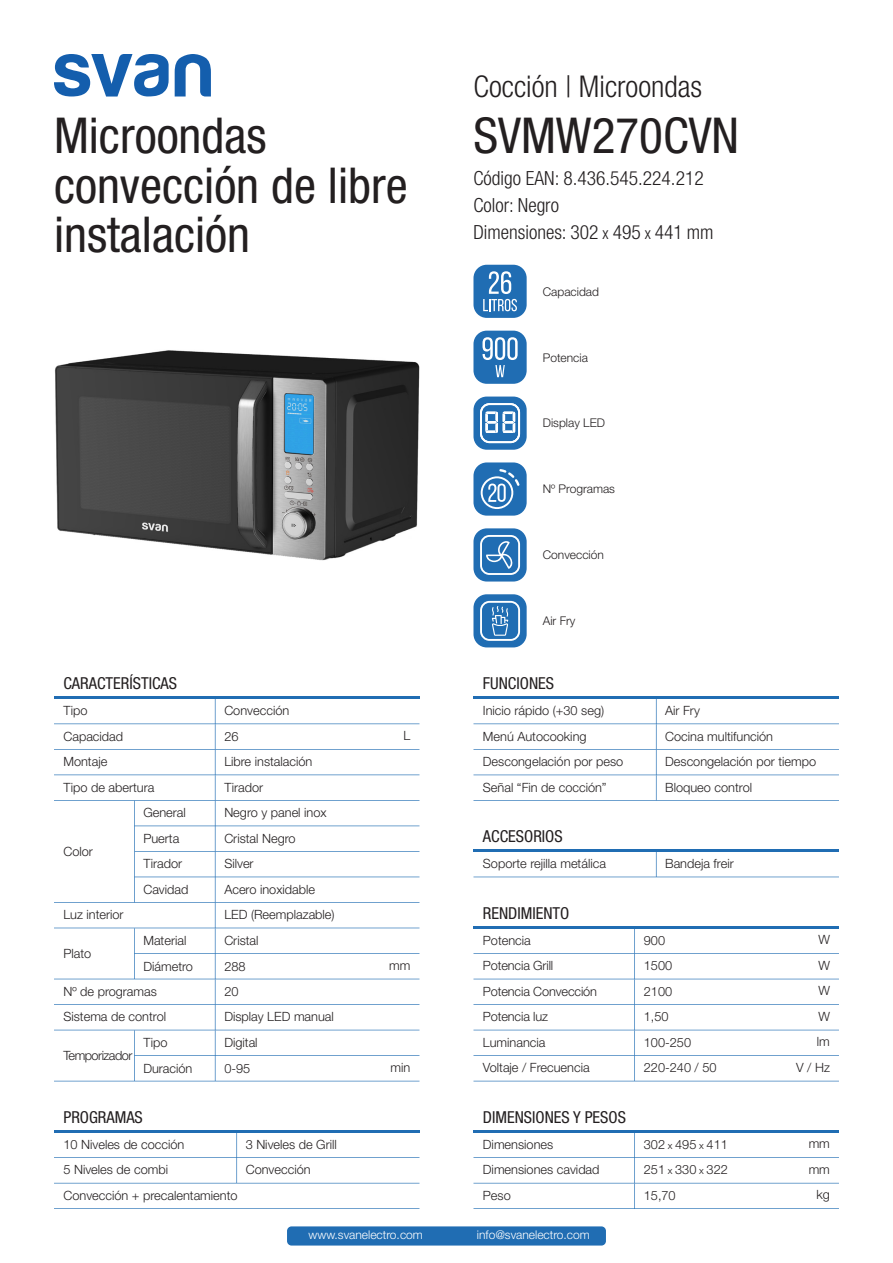
<style>
.page{position:relative;width:893px;height:1263px;background:#fff}
.page>*{position:absolute;margin:0;border:0;box-sizing:border-box;transform-origin:0 0}
.FAMILIA_Y_REF{font:condensed 49.5px "Helvetica Neue LT Std";color:#231f20}
.SUB_TITULO{font:300 condensed 30px "Helvetica Neue LT Std";color:#231f20}
.TEXTO{font:300 condensed 19.5px "Helvetica Neue LT Std";color:#231f20}
.TITULO_TABLA{font:condensed 16.5px "Helvetica Neue LT Std";color:#231f20}
.TEXTO_TABLA{font:300 12.75px "Helvetica Neue LT Std";color:#231f20}
.UNIDADES_TABLA{font:300 12.75px "Helvetica Neue LT Std";color:#231f20}
.TEXTO_TABLA-2{font:300 12.75px "Helvetica Neue LT Std";letter-spacing:-.04em;color:#231f20}
.INFO_ICONOS{font:300 12px "Helvetica Neue LT Std";color:#231f20}
.t1{font:300 12px "Helvetica Neue LT Std";color:#fff}
.s1{font-size:16.5px}
.s2{font-size:9.75px}
</style>
<div class="page">
<div style="left:287px;top:1226px;width:319px;height:19px;background:#206db3;border-radius:5px"></div>
<div style="left:473px;top:265px;width:54px;height:53px;background:#206db3;border-radius:13px"></div>
<div style="left:473px;top:528px;width:54px;height:53px;background:#206db3;border-radius:13px"></div>
<div style="left:473px;top:594px;width:54px;height:53px;background:#206db3;border-radius:13px"></div>
<div style="left:473px;top:462px;width:54px;height:54px;background:#206db3;border-radius:13px"></div>
<div style="left:473px;top:397px;width:54px;height:53px;background:#206db3;border-radius:13px"></div>
<div style="left:473px;top:331px;width:54px;height:53px;background:#206db3;border-radius:13px"></div>
<svg style="left:54px;top:54px;width:115px;height:43px"></svg>
<svg style="left:175px;top:54px;width:36px;height:42px"></svg>
<img style="left:55px;top:350px;width:364px;height:211px">
<hr style="left:54px;top:696px;width:365px;height:3px;background:#206db3">
<hr style="left:54px;top:1130px;width:365px;height:2px;background:#206db3">
<hr style="left:473px;top:696px;width:366px;height:3px;background:#206db3">
<hr style="left:473px;top:850px;width:366px;height:2px;background:#206db3">
<svg style="left:473px;top:699px;width:366px;height:102px"></svg>
<svg style="left:473px;top:852px;width:366px;height:25px"></svg>
<svg style="left:473px;top:1132px;width:366px;height:77px"></svg>
<svg style="left:54px;top:699px;width:365px;height:382px"></svg>
<hr style="left:473px;top:926px;width:366px;height:2px;background:#206db3">
<svg style="left:473px;top:928px;width:366px;height:153px"></svg>
<hr style="left:473px;top:1130px;width:366px;height:2px;background:#206db3">
<svg style="left:54px;top:1132px;width:365px;height:51px"></svg>
<svg style="left:54px;top:1208px;width:365px;height:1px"></svg>
<svg style="left:480px;top:403px;width:40px;height:40px"></svg>
<svg style="left:482px;top:337px;width:36px;height:40px"></svg>
<svg style="left:480px;top:535px;width:40px;height:40px"></svg>
<svg style="left:481px;top:469px;width:39px;height:40px"></svg>
<svg style="left:483px;top:271px;width:34px;height:40px"></svg>
<svg style="left:480px;top:601px;width:40px;height:40px"></svg>
<p class="FAMILIA_Y_REF" style="left:54px;top:107px;width:214px">Microondas</p>
<p class="FAMILIA_Y_REF" style="left:54px;top:156px;width:355px">convección de libre</p>
<p class="FAMILIA_Y_REF" style="left:54px;top:206px;width:198px">instalación</p>
<p class="TITULO_TABLA" style="left:63px;top:674px;width:115px">CARACTERÍSTICAS</p>
<p class="TEXTO_TABLA" style="left:63px;top:703px;width:26px">Tipo</p>
<p class="TEXTO_TABLA" style="left:224px;top:703px;width:66px">Convección</p>
<p class="TEXTO_TABLA" style="left:63px;top:754px;width:45px">Montaje</p>
<p class="TEXTO_TABLA" style="left:224px;top:754px;width:90px">Libre instalación</p>
<p class="TEXTO_TABLA" style="left:63px;top:779px;width:93px">Tipo de abertura</p>
<p class="TEXTO_TABLA" style="left:224px;top:779px;width:40px">Tirador</p>
<p class="TEXTO_TABLA" style="left:63px;top:728px;width:61px">Capacidad</p>
<p class="TEXTO_TABLA" style="left:224px;top:728px;width:16px">26</p>
<p class="UNIDADES_TABLA" style="left:404px;top:728px;width:8px">L</p>
<p class="TEXTO_TABLA" style="left:63px;top:843px;width:31px">Color</p>
<p class="TEXTO_TABLA" style="left:143px;top:805px;width:44px">General</p>
<p class="TEXTO_TABLA" style="left:143px;top:830px;width:37px">Puerta</p>
<p class="TEXTO_TABLA" style="left:143px;top:856px;width:40px">Tirador</p>
<p class="TEXTO_TABLA" style="left:143px;top:881px;width:47px">Cavidad</p>
<p class="TEXTO_TABLA" style="left:224px;top:805px;width:104px">Negro y panel inox</p>
<p class="TEXTO_TABLA" style="left:224px;top:830px;width:73px">Cristal Negro</p>
<p class="TEXTO_TABLA" style="left:224px;top:856px;width:31px">Silver</p>
<p class="TEXTO_TABLA" style="left:224px;top:881px;width:92px">Acero inoxidable</p>
<p class="TEXTO_TABLA" style="left:63px;top:907px;width:62px">Luz interior</p>
<p class="TEXTO_TABLA" style="left:224px;top:907px;width:112px">LED (Reemplazable)</p>
<p class="TEXTO_TABLA" style="left:63px;top:945px;width:29px">Plato</p>
<p class="TEXTO_TABLA" style="left:143px;top:933px;width:44px">Material</p>
<p class="TEXTO_TABLA" style="left:143px;top:958px;width:51px">Diámetro</p>
<p class="TEXTO_TABLA" style="left:224px;top:933px;width:36px">Cristal</p>
<p class="TEXTO_TABLA" style="left:224px;top:958px;width:23px">288</p>
<p class="UNIDADES_TABLA" style="left:389px;top:957px;width:23px">mm</p>
<p class="TEXTO_TABLA" style="left:63px;top:983px;width:95px">Nº de programas</p>
<p class="TEXTO_TABLA" style="left:224px;top:983px;width:16px">20</p>
<p class="TEXTO_TABLA" style="left:63px;top:1009px;width:104px">Sistema de control</p>
<p class="TEXTO_TABLA" style="left:224px;top:1009px;width:111px">Display LED manual</p>
<p class="TEXTO_TABLA-2" style="left:63px;top:1047px;width:71px">Temporizador</p>
<p class="TEXTO_TABLA" style="left:143px;top:1035px;width:26px">Tipo</p>
<p class="TEXTO_TABLA" style="left:143px;top:1060px;width:51px">Duración</p>
<p class="TITULO_TABLA" style="left:63px;top:1107px;width:81px">PROGRAMAS</p>
<p class="TEXTO_TABLA" style="left:224px;top:1035px;width:35px">Digital</p>
<p class="TEXTO_TABLA" style="left:224px;top:1060px;width:27px">0-95</p>
<p class="UNIDADES_TABLA" style="left:391px;top:1059px;width:21px">min</p>
<p class="TEXTO_TABLA" style="left:63px;top:1136px;width:122px">10 Niveles de cocción</p>
<p class="TEXTO_TABLA" style="left:246px;top:1136px;width:93px">3 Niveles de Grill</p>
<p class="TEXTO_TABLA" style="left:63px;top:1162px;width:106px">5 Niveles de combi</p>
<p class="TEXTO_TABLA" style="left:246px;top:1162px;width:66px">Convección</p>
<p class="TEXTO_TABLA" style="left:63px;top:1187px;width:176px">Convección + precalentamiento</p>
<p class="SUB_TITULO" style="left:473px;top:69px;width:230px">Cocción | Microondas</p>
<p class="FAMILIA_Y_REF" style="left:473px;top:107px;width:267px">SVMW270CVN</p>
<p class="TEXTO" style="left:473px;top:167px;width:232px">Código EAN: 8.436.545.224.212</p>
<p class="TEXTO" style="left:473px;top:194px;width:87px">Color: Negro</p>
<p class="TEXTO" style="left:473px;top:221px;width:242px">Dimensiones: 302 <span class="s1">x</span> 495 <span class="s1">x</span> 441 mm</p>
<p class="INFO_ICONOS" style="left:543px;top:284px;width:58px">Capacidad</p>
<p class="INFO_ICONOS" style="left:543px;top:350px;width:47px">Potencia</p>
<p class="INFO_ICONOS" style="left:543px;top:416px;width:64px">Display LED</p>
<p class="INFO_ICONOS" style="left:543px;top:482px;width:74px">Nº Programas</p>
<p class="INFO_ICONOS" style="left:543px;top:548px;width:63px">Convección</p>
<p class="INFO_ICONOS" style="left:543px;top:613px;width:34px">Air Fry</p>
<p class="TITULO_TABLA" style="left:483px;top:674px;width:73px">FUNCIONES</p>
<p class="TEXTO_TABLA" style="left:483px;top:703px;width:123px">Inicio rápido (+30 seg)</p>
<p class="TEXTO_TABLA" style="left:665px;top:703px;width:36px">Air Fry</p>
<p class="TEXTO_TABLA" style="left:483px;top:728px;width:105px">Menú Autocooking</p>
<p class="TEXTO_TABLA" style="left:665px;top:728px;width:109px">Cocina multifunción</p>
<p class="TEXTO_TABLA" style="left:483px;top:754px;width:142px">Descongelación por peso</p>
<p class="TEXTO_TABLA" style="left:665px;top:754px;width:152px">Descongelación por tiempo</p>
<p class="TEXTO_TABLA" style="left:483px;top:779px;width:125px">Señal “Fin de cocción”</p>
<p class="TEXTO_TABLA" style="left:665px;top:779px;width:88px">Bloqueo control</p>
<p class="TITULO_TABLA" style="left:483px;top:827px;width:81px">ACCESORIOS</p>
<p class="TEXTO_TABLA" style="left:483px;top:856px;width:125px">Soporte rejilla metálica</p>
<p class="TEXTO_TABLA" style="left:665px;top:856px;width:70px">Bandeja freir</p>
<p class="TITULO_TABLA" style="left:483px;top:903px;width:88px">RENDIMIENTO</p>
<p class="TEXTO_TABLA" style="left:483px;top:932px;width:49px">Potencia</p>
<p class="TEXTO_TABLA" style="left:644px;top:932px;width:23px">900</p>
<p class="UNIDADES_TABLA" style="left:818px;top:932px;width:13px">W</p>
<p class="TEXTO_TABLA" style="left:483px;top:958px;width:72px">Potencia Grill</p>
<p class="TEXTO_TABLA" style="left:644px;top:958px;width:30px">1500</p>
<p class="UNIDADES_TABLA" style="left:818px;top:957px;width:13px">W</p>
<p class="TEXTO_TABLA" style="left:483px;top:983px;width:116px">Potencia Convección</p>
<p class="TEXTO_TABLA" style="left:644px;top:983px;width:30px">2100</p>
<p class="UNIDADES_TABLA" style="left:818px;top:983px;width:13px">W</p>
<p class="TEXTO_TABLA" style="left:483px;top:1009px;width:67px">Potencia luz</p>
<p class="TEXTO_TABLA" style="left:644px;top:1009px;width:26px">1,50</p>
<p class="UNIDADES_TABLA" style="left:818px;top:1008px;width:13px">W</p>
<p class="TEXTO_TABLA" style="left:483px;top:1034px;width:64px">Luminancia</p>
<p class="TEXTO_TABLA" style="left:644px;top:1034px;width:49px">100-250</p>
<p class="UNIDADES_TABLA" style="left:817px;top:1034px;width:14px">lm</p>
<p class="TEXTO_TABLA" style="left:483px;top:1060px;width:108px">Voltaje / Frecuencia</p>
<p class="TEXTO_TABLA" style="left:644px;top:1060px;width:74px">220-240 / 50</p>
<p class="UNIDADES_TABLA" style="left:796px;top:1059px;width:35px">V / Hz</p>
<p class="TITULO_TABLA" style="left:483px;top:1107px;width:145px">DIMENSIONES Y PESOS</p>
<p class="TEXTO_TABLA" style="left:483px;top:1137px;width:72px">Dimensiones</p>
<p class="TEXTO_TABLA" style="left:644px;top:1137px;width:86px">302 <span class="s2">x</span> 495 <span class="s2">x</span> 411</p>
<p class="UNIDADES_TABLA" style="left:809px;top:1136px;width:23px">mm</p>
<p class="TEXTO_TABLA" style="left:483px;top:1162px;width:118px">Dimensiones cavidad</p>
<p class="TEXTO_TABLA" style="left:644px;top:1162px;width:86px">251 <span class="s2">x</span> 330 <span class="s2">x</span> 322</p>
<p class="UNIDADES_TABLA" style="left:809px;top:1161px;width:23px">mm</p>
<p class="TEXTO_TABLA" style="left:483px;top:1188px;width:29px">Peso</p>
<p class="TEXTO_TABLA" style="left:644px;top:1188px;width:33px">15,70</p>
<p class="UNIDADES_TABLA" style="left:816px;top:1187px;width:15px">kg</p>
<p class="t1" style="left:309px;top:1227px;width:116px">www.svanelectro.com</p>
<p class="t1" style="left:477px;top:1227px;width:114px">info@svanelectro.com</p>
</div>
